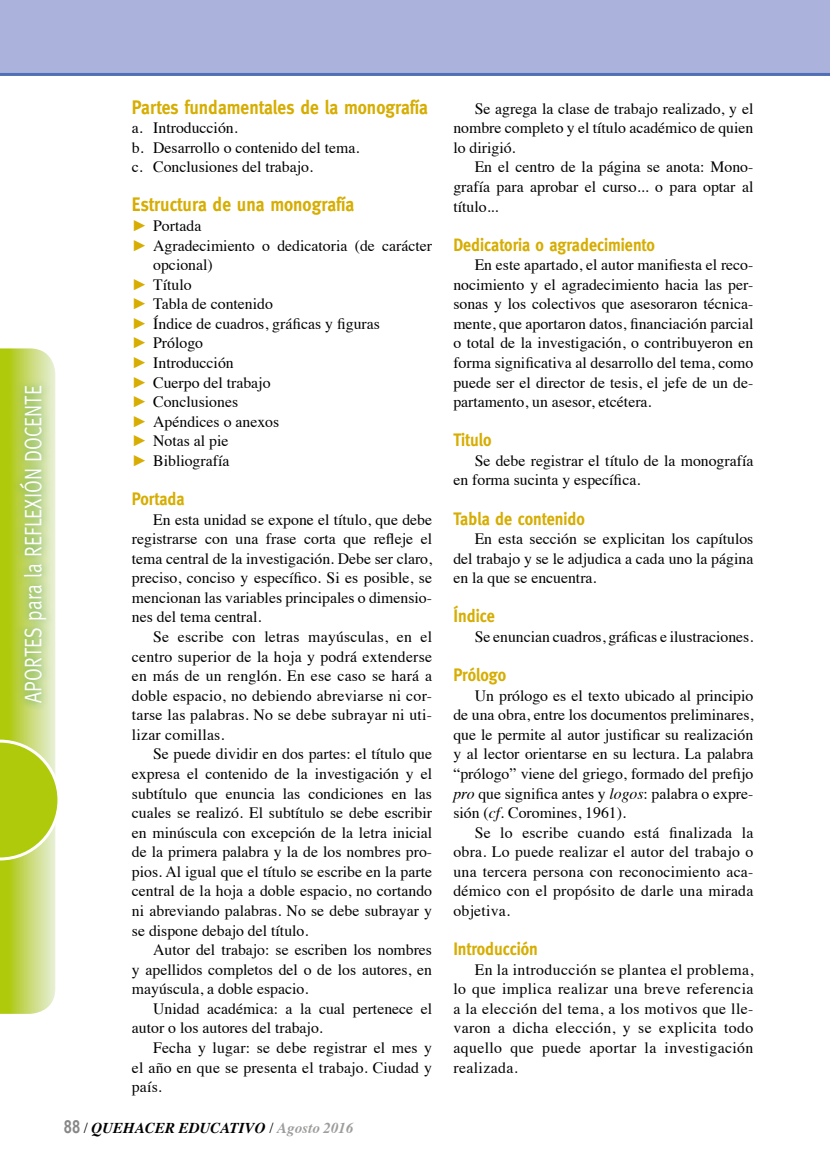
<style>
.page{position:relative;width:830px;height:1170px;background:#fff}
.page>*{position:absolute;margin:0;border:0;box-sizing:border-box;transform-origin:0 0}
.t1{font:24px "Meta";color:#fff;scale:.8 1}
.t2{font:700 19.5px "Meta";color:#d6ad00;scale:.9 1}
.t3{font:700 18px "Meta";color:#d6ad00;scale:.9 1}
.t4{font:15.75px/19.5px "Times";color:#000;text-align:justify}
.t5{font:italic 700 15px "Times";color:#000}
.s1{font-family:"Arial";color:#d6ad00}
.s2{font-family:"Arial Narrow";font-style:normal;font-size:18px;color:#878787}
.s3{font-weight:400;font-style:normal}
.s4{color:#9d9d9c}
.s5{font-style:italic}
</style>
<div class="page">
<svg style="left:0;top:348px;width:58px;height:665px;background:#c4d757"></svg>
<div style="left:12px;top:378px;width:43px;height:333px;background:#007b3d;opacity:.6"></div>
<div style="left:0;top:0;width:829px;height:76px;background:#abb3dc"></div>
<h1 class="t1" style="left:19px;top:702px;width:396px;rotate:-90deg">Aportes para la Reflexi ón Docente</h1>
<h1 class="t1" style="left:19px;top:830px;width:359px;rotate:-90deg">Área del Conocimiento Matemático</h1>
<p class="t2" style="left:132px;top:95px;width:330px">Partes fundamentales de la monografía</p>
<p class="t4" style="left:132px;top:117px;width:229px;text-align:left">a. Introducción.<br>b. Desarrollo o contenido del tema. c. Conclusiones del trabajo.</p>
<p class="t2" style="left:132px;top:193px;width:248px">Estructura de una monografía</p>
<p class="t4" style="left:132px;top:214px;width:71px"><span class="s1">►</span> Portada</p>
<p class="t4" style="left:132px;top:234px;width:301px"><span class="s1">►</span> Agradecimiento o dedicatoria (de carácter</p>
<p class="t4" style="left:153px;top:254px;width:61px">opcional)</p>
<p class="t4" style="left:132px;top:273px;width:61px"><span class="s1">►</span> Título</p>
<p class="t4" style="left:132px;top:293px;width:142px"><span class="s1">►</span> Tabla de contenido</p>
<p class="t4" style="left:132px;top:312px;width:249px"><span class="s1">►</span> Índice de cuadros, gráficas y figuras</p>
<p class="t4" style="left:132px;top:332px;width:73px"><span class="s1">►</span> Prólogo</p>
<p class="t4" style="left:132px;top:351px;width:103px"><span class="s1">►</span> Introducción</p>
<p class="t4" style="left:132px;top:371px;width:140px"><span class="s1">►</span> Cuerpo del trabajo</p>
<p class="t4" style="left:132px;top:391px;width:108px"><span class="s1">►</span> Conclusiones</p>
<p class="t4" style="left:132px;top:410px;width:149px"><span class="s1">►</span> Apéndices o anexos</p>
<p class="t4" style="left:132px;top:430px;width:98px"><span class="s1">►</span> Notas al pie</p>
<p class="t4" style="left:132px;top:449px;width:99px"><span class="s1">►</span> Bibliografía</p>
<p class="t3" style="left:132px;top:488px;width:60px">Portada</p>
<p class="t4" style="left:132px;top:508px;width:301px;text-indent:21px">En esta unidad se expone el título, que debe registrarse con una frase corta que refleje el tema central de la investigación. Debe ser claro, preciso, conciso y específico. Si es posible, se mencionan las variables principales o dimensio&shy;nes del tema central.</p>
<p class="t4" style="left:132px;top:625px;width:301px;text-indent:21px">Se escribe con letras mayúsculas, en el centro superior de la hoja y podrá extenderse en más de un renglón. En ese caso se hará a doble espacio, no debiendo abreviarse ni cor&shy;tarse las palabras. No se debe subrayar ni uti&shy;lizar comillas.</p>
<p class="t4" style="left:132px;top:743px;width:301px;text-indent:21px">Se puede dividir en dos partes: el título que expresa el contenido de la investigación y el subtítulo que enuncia las condiciones en las cuales se realizó. El subtítulo se debe escribir en minúscula con excepción de la letra inicial de la primera palabra y la de los nombres pro&shy;pios. Al igual que el título se escribe en la parte central de la hoja a doble espacio, no cortando ni abreviando palabras. No se debe subrayar y se dispone debajo del título.</p>
<p class="t4" style="left:132px;top:938px;width:301px;text-indent:21px">Autor del trabajo: se escriben los nombres y apellidos completos del o de los autores, en mayúscula, a doble espacio.</p>
<p class="t4" style="left:132px;top:997px;width:301px;text-indent:21px">Unidad académica: a la cual pertenece el autor o los autores del trabajo.</p>
<p class="t4" style="left:132px;top:1036px;width:301px;text-indent:21px">Fecha y lugar: se debe registrar el mes y el año en que se presenta el trabajo. Ciudad y país.</p>
<p class="t5" style="left:64px;top:1113px;width:291px"><span class="s2">88</span> <span class="s3">/</span> QUEHACER EDUCATIVO <span class="s3">/</span> <span class="s4">Agosto 2016</span></p>
<p class="t4" style="left:453px;top:97px;width:301px;text-indent:21px">Se agrega la clase de trabajo realizado, y el nombre completo y el título académico de quien lo dirigió.</p>
<p class="t4" style="left:453px;top:156px;width:301px;text-indent:21px">En el centro de la página se anota: Mono&shy;grafía para aprobar el curso... o para optar al título...</p>
<p class="t3" style="left:453px;top:234px;width:225px">Dedicatoria o agradecimiento</p>
<p class="t4" style="left:453px;top:254px;width:301px;text-indent:21px">En este apartado, el autor manifiesta el reco&shy;nocimiento y el agradecimiento hacia las per&shy;sonas y los colectivos que asesoraron técnica&shy;mente, que aportaron datos, financiación parcial o total de la investigación, o contribuyeron en forma significativa al desarrollo del tema, como puede ser el director de tesis, el jefe de un de&shy;partamento, un asesor, etcétera.</p>
<p class="t3" style="left:453px;top:429px;width:44px">Titulo</p>
<p class="t4" style="left:453px;top:449px;width:301px;text-indent:21px">Se debe registrar el título de la monografía en forma sucinta y específica.</p>
<p class="t3" style="left:453px;top:508px;width:147px">Tabla de contenido</p>
<p class="t4" style="left:453px;top:527px;width:301px;text-indent:21px">En esta sección se explicitan los capítulos del trabajo y se le adjudica a cada uno la página en la que se encuentra.</p>
<p class="t3" style="left:453px;top:605px;width:47px">Índice</p>
<p class="t4" style="left:474px;top:625px;width:280px">Se enuncian cuadros, gráficas e ilustraciones.</p>
<p class="t3" style="left:453px;top:664px;width:60px">Prólogo</p>
<p class="t4" style="left:453px;top:684px;width:301px;text-indent:21px">Un prólogo es el texto ubicado al principio de una obra, entre los documentos preliminares, que le permite al autor justificar su realización y al lector orientarse en su lectura. La palabra “prólogo” viene del griego, formado del prefijo <span class="s5">pro</span> que significa antes y <span class="s5">logos</span>: palabra o expre&shy;sión (<span class="s5">cf.</span> Coromines, 1961).</p>
<p class="t4" style="left:453px;top:821px;width:301px;text-indent:21px">Se lo escribe cuando está finalizada la obra. Lo puede realizar el autor del trabajo o una tercera persona con reconocimiento aca&shy;démico con el propósito de darle una mirada objetiva.</p>
<p class="t3" style="left:453px;top:938px;width:95px">Introducción</p>
<p class="t4" style="left:453px;top:958px;width:301px;text-indent:21px">En la introducción se plantea el problema, lo que implica realizar una breve referencia a la elección del tema, a los motivos que lle&shy;varon a dicha elección, y se explicita todo aquello que puede aportar la investigación realizada.</p>
</div>
